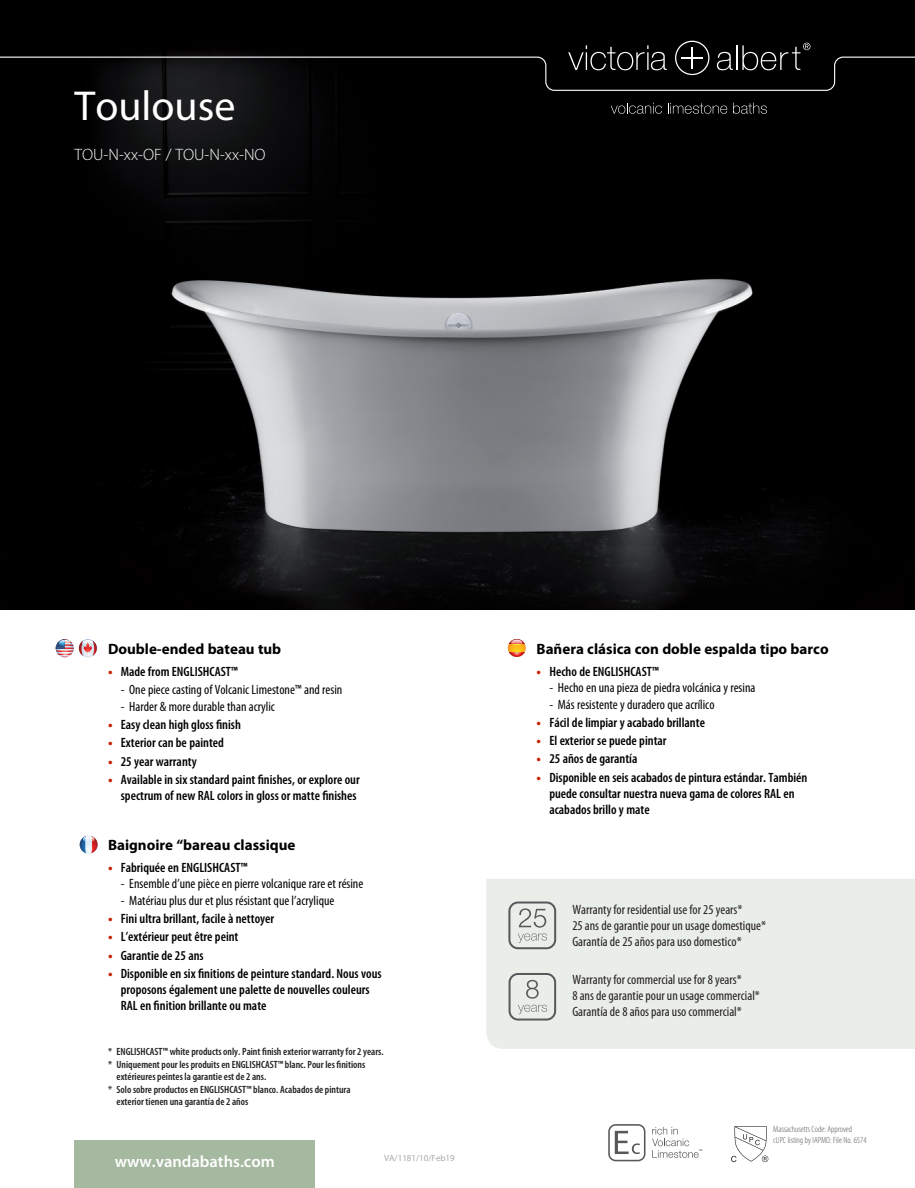
<style>
.page{position:relative;width:915px;height:1188px;background:#fff}
.page>*{position:absolute;margin:0;border:0;box-sizing:border-box;transform-origin:0 0}
.t1{font:42px "Myriad Pro";color:#fff}
.t2{font:300 16.5px "Myriad Pro";color:#fff}
.t3{font:600 16.5px "Myriad Pro";color:#fff}
.t4{font:700 15px "Myriad Pro";color:#000}
.t5{font:600 condensed 13.5px/16.2px "Myriad Pro";color:#000}
.t6{font:condensed 13.5px "Myriad Pro";color:#000}
.t7{font:condensed 13.5px/16.2px "Myriad Pro";color:#231f20}
.t8{font:600 condensed 10.5px "Myriad Pro";color:#231f20}
.t9{font:300 condensed 9px/11.4px "Myriad Pro";color:#57585a}
.t10{font:9px "Myriad Pro";color:#a8a9ad}
.s1{font-weight:700;font-stretch:normal;color:#ca2200}
</style>
<div class="page">
<div style="left:74px;top:1140px;width:241px;height:48px;background:#a5b8a0"></div>
<svg style="left:608px;top:1124px;width:37px;height:37px"></svg>
<svg style="left:652px;top:1127px;width:50px;height:31px"></svg>
<svg style="left:731px;top:1126px;width:37px;height:36px"></svg>
<img style="left:0;top:0;width:914px;height:610px">
<svg style="left:80px;top:836px;width:18px;height:17px"></svg>
<svg style="left:507px;top:639px;width:18px;height:18px"></svg>
<svg style="left:508px;top:639px;width:17px;height:6px"></svg>
<svg style="left:508px;top:652px;width:16px;height:5px"></svg>
<svg style="left:56px;top:639px;width:41px;height:18px"></svg>
<div style="left:486px;top:879px;width:428px;height:170px;background:#eaeee8"></div>
<svg style="left:508px;top:902px;width:48px;height:47px"></svg>
<svg style="left:508px;top:973px;width:48px;height:48px"></svg>
<svg style="left:610px;top:103px;width:156px;height:11px"></svg>
<svg style="left:0;top:41px;width:914px;height:50px"></svg>
<h1 class="t1" style="left:74px;top:80px;width:162px">Toulouse</h1>
<p class="t2" style="left:74px;top:144px;width:193px">TOU-N-xx-OF / TOU-N-xx-NO</p>
<p class="t4" style="left:108px;top:639px;width:175px">Double-ended bateau tub</p>
<p class="t5" style="left:108px;top:663px;width:131px"><span class="s1">•</span> Made from ENGLISHCAST™</p>
<p class="t6" style="left:121px;top:682px;width:223px">- One piece casting of Volcanic Limestone™ and resin</p>
<p class="t6" style="left:121px;top:698px;width:156px">- Harder &amp; more durable than acrylic</p>
<p class="t5" style="left:108px;top:716px;width:134px"><span class="s1">•</span> Easy clean high gloss finish</p>
<p class="t5" style="left:108px;top:734px;width:117px"><span class="s1">•</span> Exterior can be painted</p>
<p class="t5" style="left:108px;top:753px;width:90px"><span class="s1">•</span> 25 year warranty</p>
<p class="t5" style="left:108px;top:771px;width:253px;text-align:right"><span class="s1">•</span> Available in six standard paint finishes, or explore our spectrum of new RAL colors in gloss or matte finishes</p>
<p class="t4" style="left:108px;top:835px;width:189px">Baignoire “bareau classique</p>
<p class="t5" style="left:108px;top:859px;width:141px"><span class="s1">•</span> Fabriquée en ENGLISHCAST™</p>
<p class="t6" style="left:121px;top:876px;width:244px">- Ensemble d’une pièce en pierre volcanique rare et résine</p>
<p class="t6" style="left:121px;top:892px;width:215px">- Matériau plus dur et plus résistant que l’acrylique</p>
<p class="t5" style="left:108px;top:910px;width:168px"><span class="s1">•</span> Fini ultra brillant, facile à nettoyer</p>
<p class="t5" style="left:108px;top:928px;width:132px"><span class="s1">•</span> L’extérieur peut être peint</p>
<p class="t5" style="left:108px;top:947px;width:97px"><span class="s1">•</span> Garantie de 25 ans</p>
<p class="t5" style="left:121px;top:965px;width:262px;text-indent:-13px"><span class="s1">•</span> Disponible en six finitions de peinture standard. Nous vous proposons également une palette de nouvelles couleurs<br>RAL en finition brillante ou mate</p>
<p class="t8" style="left:108px;top:1045px;width:277px">* ENGLISHCAST™ white products only. Paint finish exterior warranty for 2 years.</p>
<p class="t8" style="left:108px;top:1058px;width:259px">* Uniquement pour les produits en ENGLISHCAST™ blanc. Pour les finitions</p>
<p class="t8" style="left:116px;top:1070px;width:151px">extérieures peintes la garantie est de 2 ans.</p>
<p class="t8" style="left:108px;top:1083px;width:244px">* Solo sobre productos en ENGLISHCAST™ blanco. Acabados de pintura</p>
<p class="t8" style="left:116px;top:1095px;width:133px">exterior tienen una garantía de 2 años</p>
<p class="t3" style="left:115px;top:1151px;width:161px">www.vandabaths.com</p>
<p class="t10" style="left:384px;top:1153px;width:72px">VA/1181/10/Feb19</p>
<p class="t4" style="left:536px;top:639px;width:293px">Bañera clásica con doble espalda tipo barco</p>
<p class="t5" style="left:536px;top:663px;width:124px"><span class="s1">•</span> Hecho de ENGLISHCAST™</p>
<p class="t6" style="left:549px;top:680px;width:207px">- Hecho en una pieza de piedra volcánica y resina</p>
<p class="t6" style="left:549px;top:696px;width:167px">- Más resistente y duradero que acrílico</p>
<p class="t5" style="left:536px;top:714px;width:170px"><span class="s1">•</span> Fácil de limpiar y acabado brillante</p>
<p class="t5" style="left:536px;top:732px;width:131px"><span class="s1">•</span> El exterior se puede pintar</p>
<p class="t5" style="left:536px;top:751px;width:102px"><span class="s1">•</span> 25 años de garantía</p>
<p class="t5" style="left:549px;top:769px;width:259px;text-indent:-13px"><span class="s1">•</span> Disponible en seis acabados de pintura estándar. También puede consultar nuestra nueva gama de colores RAL en acabados brillo y mate</p>
<p class="t7" style="left:572px;top:901px;width:195px">Warranty for residential use for 25 years*<br>25 ans de garantie pour un usage domestique*<br>Garantía de 25 años para uso domestico*</p>
<p class="t7" style="left:572px;top:971px;width:189px">Warranty for commercial use for 8 years*<br>8 ans de garantie pour un usage commercial*<br>Garantía de 8 años para uso commercial*</p>
<p class="t9" style="left:773px;top:1123px;width:95px">Massachusetts Code: Approved cUPC listing by IAPMO: File No. 6574</p>
</div>
